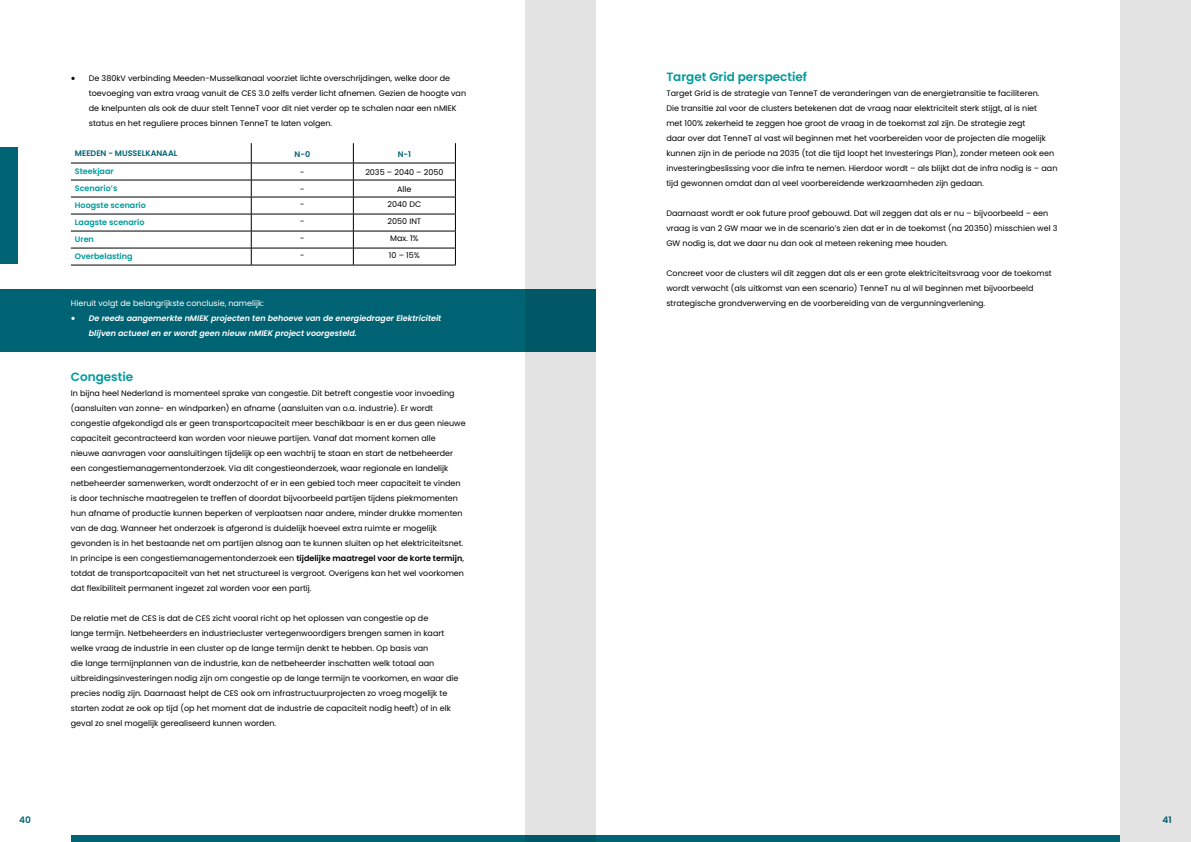
<style>
.page{position:relative;width:1191px;height:842px;background:#fff}
.page>*{position:absolute;margin:0;border:0;box-sizing:border-box;transform-origin:0 0}
.t1{font:600 12px "Poppins";color:#009a9b}
.t2{font:600 9px "Poppins";color:#006374}
.t3{font:8px/15px "Poppins";color:#000}
.t4{font:italic 600 8px/15px "Poppins";color:#fff}
.t5{font:600 8px "Poppins";color:#009a9b}
.t6{font:8px "Poppins";color:#fff}
.t7{font:600 8px "Poppins";color:#006374}
.s1{font-family:"Minion Pro";font-size:12px}
.s2{font-family:"Minion Pro";font-weight:400;font-style:normal;font-size:12px}
.s3{font-weight:600}
</style>
<div class="page">
<div style="left:595px;top:835px;width:525px;height:7px;background:#006374"></div>
<div style="left:71px;top:835px;width:524px;height:7px;background:#006374"></div>
<div style="left:0;top:289px;width:595px;height:63px;background:#006374"></div>
<div style="left:1120px;top:0;width:71px;height:842px;background:#e3e3e3"></div>
<div style="left:524px;top:0;width:71px;height:842px;background:#e3e3e3"></div>
<hr style="left:71px;top:163px;width:180px;height:1px;background:#000">
<hr style="left:71px;top:180px;width:180px;height:1px;background:#000">
<hr style="left:71px;top:197px;width:180px;height:1px;background:#000">
<hr style="left:71px;top:214px;width:180px;height:1px;background:#000">
<hr style="left:71px;top:231px;width:180px;height:1px;background:#000">
<hr style="left:71px;top:248px;width:180px;height:1px;background:#000">
<hr style="left:71px;top:265px;width:180px;height:1px;background:#000">
<hr style="left:251px;top:163px;width:102px;height:1px;background:#000">
<hr style="left:353px;top:163px;width:103px;height:1px;background:#000">
<hr style="left:251px;top:180px;width:102px;height:1px;background:#000">
<hr style="left:353px;top:180px;width:103px;height:1px;background:#000">
<hr style="left:251px;top:197px;width:102px;height:1px;background:#000">
<hr style="left:353px;top:197px;width:103px;height:1px;background:#000">
<hr style="left:251px;top:214px;width:102px;height:1px;background:#000">
<hr style="left:353px;top:214px;width:103px;height:1px;background:#000">
<hr style="left:251px;top:231px;width:102px;height:1px;background:#000">
<hr style="left:353px;top:231px;width:103px;height:1px;background:#000">
<hr style="left:251px;top:248px;width:102px;height:1px;background:#000">
<hr style="left:353px;top:248px;width:103px;height:1px;background:#000">
<hr style="left:251px;top:265px;width:102px;height:1px;background:#000">
<hr style="left:353px;top:265px;width:103px;height:1px;background:#000">
<svg style="left:251px;top:143px;width:1px;height:122px"></svg>
<svg style="left:353px;top:143px;width:1px;height:122px"></svg>
<svg style="left:455px;top:143px;width:1px;height:122px"></svg>
<div style="left:0;top:148px;width:17px;height:116px;background:#006374"></div>
<p class="t3" style="left:89px;top:71px;width:379px;text-indent:-18px"><span class="s1">•</span> De 380kV verbinding Meeden-Musselkanaal voorziet lichte overschrijdingen, welke door de toevoeging van extra vraag vanuit de CES 3.0 zelfs verder licht afnemen. Gezien de hoogte van de knelpunten als ook de duur stelt TenneT voor dit niet verder op te schalen naar een nMIEK status en het reguliere proces binnen TenneT te laten volgen.</p>
<p class="t7" style="left:75px;top:148px;width:104px">MEEDEN - MUSSELKANAAL</p>
<p class="t7" style="left:294px;top:150px;width:17px">N-0</p>
<p class="t7" style="left:398px;top:150px;width:15px">N-1</p>
<p class="t5" style="left:75px;top:167px;width:40px">Steekjaar</p>
<p class="t3" style="left:300px;top:164px;width:6px">-</p>
<p class="t3" style="left:365px;top:164px;width:80px">2035 – 2040 – 2050</p>
<p class="t5" style="left:75px;top:184px;width:44px">Scenario’s</p>
<p class="t3" style="left:300px;top:181px;width:6px">-</p>
<p class="t3" style="left:397px;top:181px;width:16px">Alle</p>
<p class="t5" style="left:75px;top:201px;width:73px">Hoogste scenario</p>
<p class="t3" style="left:300px;top:197px;width:6px">-</p>
<p class="t3" style="left:387px;top:197px;width:35px">2040 DC</p>
<p class="t5" style="left:75px;top:218px;width:71px">Laagste scenario</p>
<p class="t3" style="left:300px;top:214px;width:6px">-</p>
<p class="t3" style="left:387px;top:214px;width:35px">2050 INT</p>
<p class="t5" style="left:75px;top:235px;width:21px">Uren</p>
<p class="t3" style="left:300px;top:231px;width:6px">-</p>
<p class="t3" style="left:390px;top:231px;width:30px">Max. 1%</p>
<p class="t5" style="left:75px;top:252px;width:59px">Overbelasting</p>
<p class="t3" style="left:300px;top:248px;width:6px">-</p>
<p class="t3" style="left:389px;top:248px;width:32px">10 – 15%</p>
<p class="t6" style="left:71px;top:299px;width:194px">Hieruit volgt de belangrijkste conclusie, namelijk:</p>
<p class="t4" style="left:89px;top:311px;width:354px;text-indent:-18px"><span class="s2">•</span> De reeds aangemerkte nMIEK projecten ten behoeve van de energiedrager Elektriciteit blijven actueel en er wordt geen nieuw nMIEK project voorgesteld.</p>
<h1 class="t1" style="left:71px;top:370px;width:64px">Congestie</h1>
<p class="t3" style="left:71px;top:386px;width:396px">In bijna heel Nederland is momenteel sprake van congestie. Dit betreft congestie voor invoeding (aansluiten van zonne- en windparken) en afname (aansluiten van o.a. industrie). Er wordt congestie afgekondigd als er geen transportcapaciteit meer beschikbaar is en er dus geen nieuwe capaciteit gecontracteerd kan worden voor nieuwe partijen. Vanaf dat moment komen alle nieuwe aanvragen voor aansluitingen tijdelijk op een wachtrij te staan en start de netbeheerder een congestiemanagementonderzoek. Via dit congestieonderzoek, waar regionale en landelijk netbeheerder samenwerken, wordt onderzocht of er in een gebied toch meer capaciteit te vinden is door technische maatregelen te treffen of doordat bijvoorbeeld partijen tijdens piekmomenten hun afname of productie kunnen beperken of verplaatsen naar andere, minder drukke momenten van de dag. Wanneer het onderzoek is afgerond is duidelijk hoeveel extra ruimte er mogelijk gevonden is in het bestaande net om partijen alsnog aan te kunnen sluiten op het elektriciteitsnet.<br>In principe is een congestiemanagementonderzoek een <span class="s3">tijdelijke maatregel voor de korte termijn</span>, totdat de transportcapaciteit van het net structureel is vergroot. Overigens kan het wel voorkomen dat flexibiliteit permanent ingezet zal worden voor een partij.</p>
<p class="t3" style="left:71px;top:611px;width:389px">De relatie met de CES is dat de CES zicht vooral richt op het oplossen van congestie op de<br>lange termijn. Netbeheerders en industriecluster vertegenwoordigers brengen samen in kaart welke vraag de industrie in een cluster op de lange termijn denkt te hebben. Op basis van<br>die lange termijnplannen van de industrie, kan de netbeheerder inschatten welk totaal aan uitbreidingsinvesteringen nodig zijn om congestie op de lange termijn te voorkomen, en waar die precies nodig zijn. Daarnaast helpt de CES ook om infrastructuurprojecten zo vroeg mogelijk te starten zodat ze ook op tijd (op het moment dat de industrie de capaciteit nodig heeft) of in elk geval zo snel mogelijk gerealiseerd kunnen worden.</p>
<h1 class="t1" style="left:666px;top:70px;width:142px">Target Grid perspectief</h1>
<p class="t3" style="left:666px;top:86px;width:392px">Target Grid is de strategie van TenneT de veranderingen van de energietransitie te faciliteren.<br>Die transitie zal voor de clusters betekenen dat de vraag naar elektriciteit sterk stijgt, al is niet<br>met 100% zekerheid te zeggen hoe groot de vraag in de toekomst zal zijn. De strategie zegt<br>daar over dat TenneT al vast wil beginnen met het voorbereiden voor de projecten die mogelijk kunnen zijn in de periode na 2035 (tot die tijd loopt het Investerings Plan), zonder meteen ook een investeringbeslissing voor die infra te nemen. Hierdoor wordt – als blijkt dat de infra nodig is – aan tijd gewonnen omdat dan al veel voorbereidende werkzaamheden zijn gedaan.</p>
<p class="t3" style="left:666px;top:206px;width:393px">Daarnaast wordt er ook future proof gebouwd. Dat wil zeggen dat als er nu – bijvoorbeeld – een vraag is van 2 GW maar we in de scenario’s zien dat er in de toekomst (na 20350) misschien wel 3<br>GW nodig is, dat we daar nu dan ook al meteen rekening mee houden.</p>
<p class="t3" style="left:666px;top:266px;width:387px">Concreet voor de clusters wil dit zeggen dat als er een grote elektriciteitsvraag voor de toekomst wordt verwacht (als uitkomst van een scenario) TenneT nu al wil beginnen met bijvoorbeeld strategische grondverwerving en de voorbereiding van de vergunningverlening.</p>
<p class="t2" style="left:19px;top:815px;width:13px">40</p>
<p class="t2" style="left:1162px;top:815px;width:11px">41</p>
</div>
